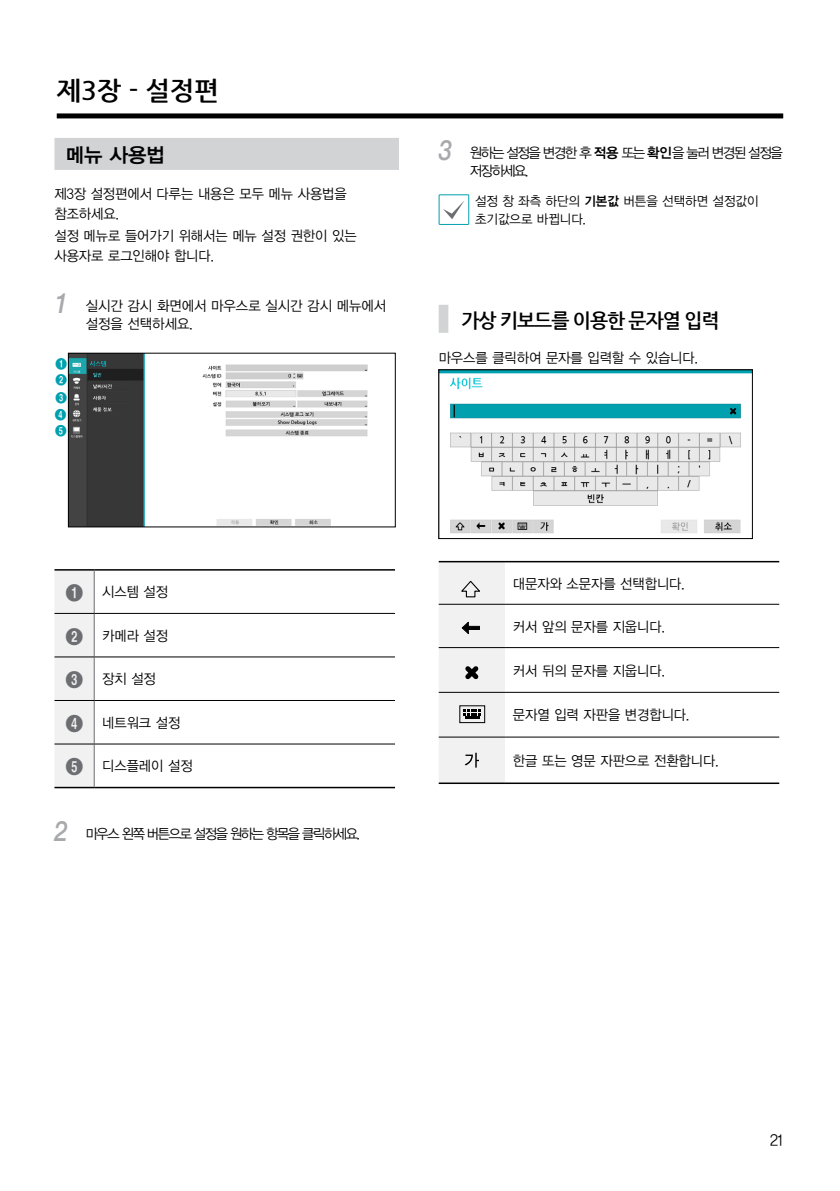
<style>
.page{position:relative;width:840px;height:1191px;background:#fff}
.page>*{position:absolute;margin:0;border:0;box-sizing:border-box;transform-origin:0 0}
.t1{font:700 26px "Nanum Gothic";color:#000}
.t2{font:700 20px "Nanum Gothic";letter-spacing:-.05em;color:#000;scale:.96 1}
.t3{font:20px "YDVYGO14";color:#000}
.t4{font:16px "YDVYGO12";color:#000;scale:.96 1}
.t5{font:14px/20px "YDVYGO12";color:#000;scale:.95 1}
.t6{font:14px/18px "YDVYGO12";color:#000;scale:.96 1}
.t7{font:14px/18px "YDVYGO12";letter-spacing:-.1em;color:#000;scale:.96 1}
.t8{font:14px "YDVYGO12";letter-spacing:-.1em;color:#000;scale:.95 1}
.t9{font:13px/18px "YDVYGO12";color:#000;scale:.96 1}
.t10{font:12px/16px "Numberblackfilled";color:#00a0af;scale:.95 1}
.s1{font-family:"Helvetica Neue";font-weight:500;font-style:italic;font-size:28px;color:#a7a9ac}
.s2{font-family:"YDVYGO14"}
.s3{font-family:"Numberblackfilled";font-size:18px;color:#6d6e71}
</style>
<div class="page">
<div style="left:57px;top:113px;width:725px;height:5px;background:#000"></div>
<div style="left:54px;top:138px;width:345px;height:32px;background:#d1d3d4"></div>
<img style="left:70px;top:355px;width:298px;height:170px">
<div style="left:68px;top:353px;width:327px;height:174px;border:1px solid #000"></div>
<div style="left:54px;top:570px;width:40px;height:217px;background:#f1f1f2"></div>
<hr style="left:54px;top:569px;width:40px;height:1px;background:#000">
<hr style="left:94px;top:569px;width:301px;height:1px;background:#000">
<hr style="left:54px;top:787px;width:40px;height:1px;background:#000">
<hr style="left:94px;top:787px;width:301px;height:1px;background:#000">
<hr style="left:94px;top:570px;width:1px;height:43px;background:#6d6e71">
<hr style="left:94px;top:614px;width:1px;height:42px;background:#6d6e71">
<hr style="left:94px;top:657px;width:1px;height:43px;background:#6d6e71">
<hr style="left:94px;top:701px;width:1px;height:42px;background:#6d6e71">
<hr style="left:94px;top:744px;width:1px;height:43px;background:#6d6e71">
<hr style="left:54px;top:613px;width:40px;height:1px;background:#000">
<hr style="left:94px;top:613px;width:301px;height:1px;background:#000">
<hr style="left:54px;top:656px;width:40px;height:1px;background:#000">
<hr style="left:94px;top:656px;width:301px;height:1px;background:#000">
<hr style="left:54px;top:700px;width:40px;height:1px;background:#000">
<hr style="left:94px;top:700px;width:301px;height:1px;background:#000">
<hr style="left:54px;top:743px;width:40px;height:1px;background:#000">
<hr style="left:94px;top:743px;width:301px;height:1px;background:#000">
<div style="left:438px;top:305px;width:10px;height:28px;background:#d1d3d4"></div>
<div style="left:438px;top:194px;width:31px;height:31px;border:1px solid #00a0af"></div>
<svg style="left:443px;top:201px;width:21px;height:18px"></svg>
<img style="left:440px;top:372px;width:310px;height:162px">
<div style="left:438px;top:370px;width:314px;height:169px;border:1px solid #000"></div>
<hr style="left:504px;top:561px;width:274px;height:1px;background:#000">
<hr style="left:504px;top:604px;width:274px;height:1px;background:#000">
<hr style="left:504px;top:647px;width:274px;height:1px;background:#000">
<hr style="left:438px;top:782px;width:66px;height:2px;background:#000">
<hr style="left:504px;top:782px;width:274px;height:2px;background:#000">
<hr style="left:504px;top:692px;width:274px;height:1px;background:#000">
<hr style="left:504px;top:736px;width:274px;height:1px;background:#000">
<svg style="left:438px;top:561px;width:66px;height:222px"></svg>
<h1 class="t1" style="left:57px;top:78px;width:163px">제3장 - 설정편</h1>
<h2 class="t3" style="left:66px;top:141px;width:101px">메뉴 사용법</h2>
<p class="t5" style="left:54px;top:182px;width:309px">제3장 설정편에서 다루는 내용은 모두 메뉴 사용법을 참조하세요.</p>
<p class="t5" style="left:54px;top:225px;width:319px">설정 메뉴로 들어가기 위해서는 메뉴 설정 권한이 있는 사용자로 로그인해야 합니다.</p>
<p class="t6" style="left:86px;top:295px;width:314px;text-indent:-31px"><span class="s1">1</span> 실시간 감시 화면에서 마우스로 실시간 감시 메뉴에서 설정을 선택하세요.</p>
<p class="t10" style="left:55px;top:355px;width:14px">1<br>2</p>
<p class="t10" style="left:54px;top:389px;width:15px;line-height:17.4px">3<br>4</p>
<p class="t10" style="left:55px;top:422px;width:14px">5</p>
<p class="t7" style="left:469px;top:142px;width:327px;text-indent:-31px"><span class="s1">3</span> 원하는 설정을 변경한 후 <span class="s2">적용</span> 또는 <span class="s2">확인</span>을 눌러 변경된 설정을 저장하세요.</p>
<p class="t9" style="left:475px;top:191px;width:296px">설정 창 좌측 하단의 <span class="s2">기본값</span> 버튼을 선택하면 설정값이 초기값으로 바뀝니다.</p>
<h2 class="t2" style="left:461px;top:310px;width:270px">가상 키보드를 이용한 문자열 입력</h2>
<p class="t5" style="left:438px;top:346px;width:274px">마우스를 클릭하여 문자를 입력할 수 있습니다.</p>
<p class="t5" style="left:65px;top:581px;width:110px"><span class="s3">1</span> 시스템 설정</p>
<p class="t5" style="left:65px;top:624px;width:110px"><span class="s3">2</span> 카메라 설정</p>
<p class="t5" style="left:65px;top:668px;width:97px"><span class="s3">3</span> 장치 설정</p>
<p class="t5" style="left:65px;top:711px;width:123px"><span class="s3">4</span> 네트워크 설정</p>
<p class="t5" style="left:65px;top:755px;width:136px"><span class="s3">5</span> 디스플레이 설정</p>
<p class="t8" style="left:54px;top:824px;width:323px"><span class="s1">2</span> 마우스 왼쪽 버튼으로 설정을 원하는 항목을 클릭하세요.</p>
<p class="t5" style="left:512px;top:572px;width:182px">대문자와 소문자를 선택합니다.</p>
<p class="t5" style="left:512px;top:615px;width:161px">커서 앞의 문자를 지웁니다.</p>
<p class="t5" style="left:512px;top:659px;width:161px">커서 뒤의 문자를 지웁니다.</p>
<p class="t5" style="left:512px;top:704px;width:187px">문자열 입력 자판을 변경합니다.</p>
<p class="t5" style="left:512px;top:749px;width:218px">한글 또는 영문 자판으로 전환합니다.</p>
<p class="t4" style="left:769px;top:1129px;width:15px">21</p>
</div>
